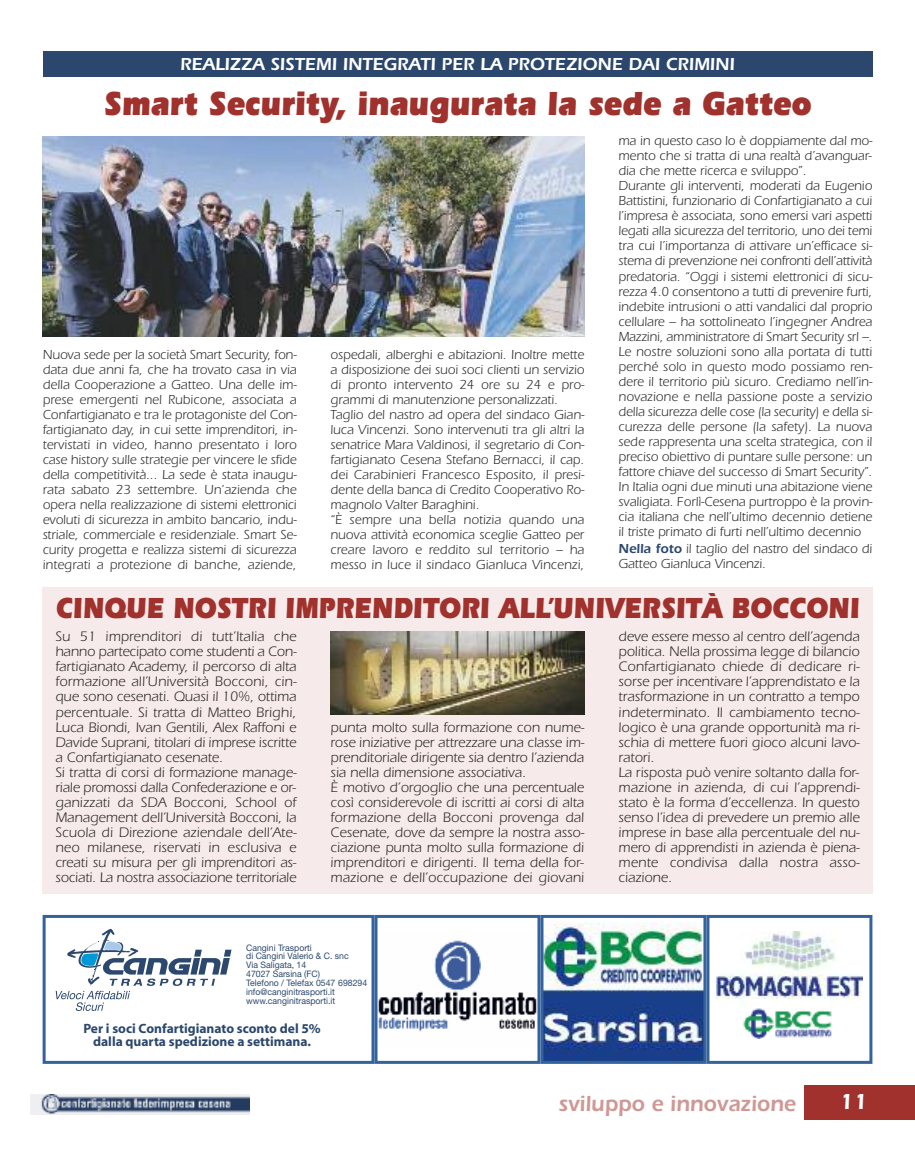
<style>
.page{position:relative;width:915px;height:1149px;background:#fff}
.page>*{position:absolute;margin:0;border:0;box-sizing:border-box;transform-origin:0 0}
.t1{font:900 34.5px "Itc Eras";color:#a0312c;scale:.86 1}
.t2{font:900 30px "Itc Eras";color:#a0312c;scale:.82 1}
.t3{font:600 22.5px "Itc Eras";color:#cf9895;scale:.95 1}
.t4{font:600 22.5px "Itc Eras";color:#fff}
.t5{font:600 18px "Itc Eras";color:#fff}
.t6{font:14.25px/15px "Itc Eras";color:#2c2927}
.t7{font:13.5px/15px "Itc Eras";color:#2c2927}
.t8{font:700 13.5px/13.5px "Myriad";color:#2b476d;text-align:center}
.t9{font:9px/8.9px "Helvetica Neue LT Std";color:#2c486f}
.s1{font-weight:600;color:#2b476d}
</style>
<div class="page">
<div style="left:43px;top:587px;width:829px;height:306px;background:#f6eaea"></div>
<div style="left:804px;top:1084px;width:110px;height:34px;background:#a0312c"></div>
<img style="left:31px;top:1094px;width:218px;height:20px">
<div style="left:43px;top:51px;width:829px;height:26px;background:#2b476d"></div>
<img style="left:43px;top:136px;width:541px;height:200px">
<img style="left:378px;top:940px;width:158px;height:92px">
<div style="left:374px;top:914px;width:166px;height:149px;border:3px solid #34629e"></div>
<img style="left:544px;top:922px;width:158px;height:137px">
<div style="left:540px;top:914px;width:166px;height:149px;border:3px solid #34629e"></div>
<img style="left:716px;top:931px;width:146px;height:69px">
<div style="left:706px;top:914px;width:166px;height:149px;border:3px solid #34629e"></div>
<div style="left:746px;top:998px;width:82px;height:24px;background:#fff"></div>
<img style="left:743px;top:1008px;width:89px;height:30px">
<div style="left:43px;top:914px;width:331px;height:149px;border:3px solid #34629e"></div>
<svg style="left:56px;top:928px;width:175px;height:82px"></svg>
<img style="left:330px;top:631px;width:254px;height:83px">
<h3 class="t5" style="left:180px;top:57px;width:556px">REALIZZA SISTEMI INTEGRATI PER LA PROTEZIONE DAI CRIMINI</h3>
<h1 class="t1" style="left:103px;top:91px;width:824px">Smart Security, inaugurata la sede a Gatteo</h1>
<p class="t7" style="left:43px;top:348px;width:255px;text-align:justify">Nuova sede per la società Smart Security, fon&shy;data due anni fa, che ha trovato casa in via della Cooperazione a Gatteo. Una delle im&shy;prese emergenti nel Rubicone, associata a Confartigianato e tra le protagoniste del Con&shy;fartigianato day, in cui sette imprenditori, in&shy;tervistati in video, hanno presentato i loro case history sulle strategie per vincere le sfide della competitività... La sede è stata inaugu&shy;rata sabato 23 settembre. Un’azienda che opera nella realizzazione di sistemi elettronici evoluti di sicurezza in ambito bancario, indu&shy;striale, commerciale e residenziale. Smart Se&shy;curity progetta e realizza sistemi di sicurezza integrati a protezione di banche, aziende,</p>
<p class="t7" style="left:330px;top:348px;width:255px">ospedali, alberghi e abitazioni. Inoltre mette a disposizione dei suoi soci clienti un servizio di pronto intervento 24 ore su 24 e pro&shy;grammi di manutenzione personalizzati.<br>Taglio del nastro ad opera del sindaco Gian&shy;luca Vincenzi. Sono intervenuti tra gli altri la senatrice Mara Valdinosi, il segretario di Con&shy;fartigianato Cesena Stefano Bernacci, il cap. dei Carabinieri Francesco Esposito, il presi&shy;dente della banca di Credito Cooperativo Ro&shy;magnolo Valter Baraghini.<br>“È sempre una bella notizia quando una nuova attività economica sceglie Gatteo per creare lavoro e reddito sul territorio – ha messo in luce il sindaco Gianluca Vincenzi,</p>
<p class="t7" style="left:618px;top:135px;width:255px">ma in questo caso lo è doppiamente dal mo&shy;mento che si tratta di una realtà d’avanguar&shy;dia che mette ricerca e sviluppo”.<br>Durante gli interventi, moderati da Eugenio Battistini, funzionario di Confartigianato a cui l’impresa è associata, sono emersi vari aspetti legati alla sicurezza del territorio, uno dei temi tra cui l’importanza di attivare un’efficace si&shy;stema di prevenzione nei confronti dell’attività predatoria. “Oggi i sistemi elettronici di sicu&shy;rezza 4.0 consentono a tutti di prevenire furti, indebite intrusioni o atti vandalici dal proprio cellulare – ha sottolineato l’ingegner Andrea Mazzini, amministratore di Smart Security srl –.<br>Le nostre soluzioni sono alla portata di tutti perché solo in questo modo possiamo ren&shy;dere il territorio più sicuro. Crediamo nell’in&shy;novazione e nella passione poste a servizio della sicurezza delle cose (la security) e della si&shy;curezza delle persone (la safety). La nuova sede rappresenta una scelta strategica, con il preciso obiettivo di puntare sulle persone: un fattore chiave del successo di Smart Security”.<br>In Italia ogni due minuti una abitazione viene svaligiata. Forlì-Cesena purtroppo è la provin&shy;cia italiana che nell’ultimo decennio detiene il triste primato di furti nell’ultimo decennio</p>
<p class="t7" style="left:618px;top:542px;width:255px"><span class="s1">Nella foto</span> il taglio del nastro del sindaco di<br>Gatteo Gianluca Vincenzi.</p>
<h2 class="t2" style="left:56px;top:596px;width:981px">CINQUE NOSTRI IMPRENDITORI ALL’UNIVERSITÀ BOCCONI</h2>
<p class="t6" style="left:618px;top:630px;width:243px">deve essere messo al centro dell’agenda politica. Nella prossima legge di bilancio Confartigianato chiede di dedicare ri&shy;sorse per incentivare l’apprendistato e la trasformazione in un contratto a tempo indeterminato. Il cambiamento tecno&shy;logico è una grande opportunità ma ri&shy;schia di mettere fuori gioco alcuni lavo&shy;ratori.<br>La risposta può venire soltanto dalla for&shy;mazione in azienda, di cui l’apprendi&shy;stato è la forma d’eccellenza. In questo senso l’idea di prevedere un premio alle imprese in base alla percentuale del nu&shy;mero di apprendisti in azienda è piena&shy;mente condivisa dalla nostra asso&shy;ciazione.</p>
<p class="t6" style="left:55px;top:630px;width:243px">Su 51 imprenditori di tutt’Italia che hanno partecipato come studenti a Con&shy;fartigianato Academy, il percorso di alta formazione all’Università Bocconi, cin&shy;que sono cesenati. Quasi il 10%, ottima percentuale. Si tratta di Matteo Brighi, Luca Biondi, Ivan Gentili, Alex Raffoni e Davide Suprani, titolari di imprese iscritte a Confartigianato cesenate.<br>Si tratta di corsi di formazione manage&shy;riale promossi dalla Confederazione e or&shy;ganizzati da SDA Bocconi, School of Management dell’Università Bocconi, la Scuola di Direzione aziendale dell’Ate&shy;neo milanese, riservati in esclusiva e creati su misura per gli imprenditori as&shy;sociati. La nostra associazione territoriale</p>
<p class="t6" style="left:330px;top:721px;width:255px">punta molto sulla formazione con nume&shy;rose iniziative per attrezzare una classe im&shy;prenditoriale dirigente sia dentro l’azienda sia nella dimensione associativa.<br>È motivo d’orgoglio che una percentuale così considerevole di iscritti ai corsi di alta formazione della Bocconi provenga dal Cesenate, dove da sempre la nostra asso&shy;ciazione punta molto sulla formazione di imprenditori e dirigenti. Il tema della for&shy;mazione e dell’occupazione dei giovani</p>
<p class="t9" style="left:246px;top:943px;width:128px">Cangini Trasporti<br>di Cangini Valerio &amp; C. snc<br>Via Saligata, 14<br>47027 Sarsina (FC)<br>Telefono / Telefax 0547 - 698294 info@canginitrasporti.it www.canginitrasporti.it</p>
<p class="t9" style="left:338px;top:979px;width:30px">698294</p>
<p class="t8" style="left:83px;top:1022px;width:239px">Per i soci Confartigianato sconto del 5% dalla quarta spedizione a settimana.</p>
<h3 class="t3" style="left:558px;top:1095px;width:251px">sviluppo e innovazione</h3>
<h3 class="t4" style="left:839px;top:1093px;width:30px">11</h3>
</div>
